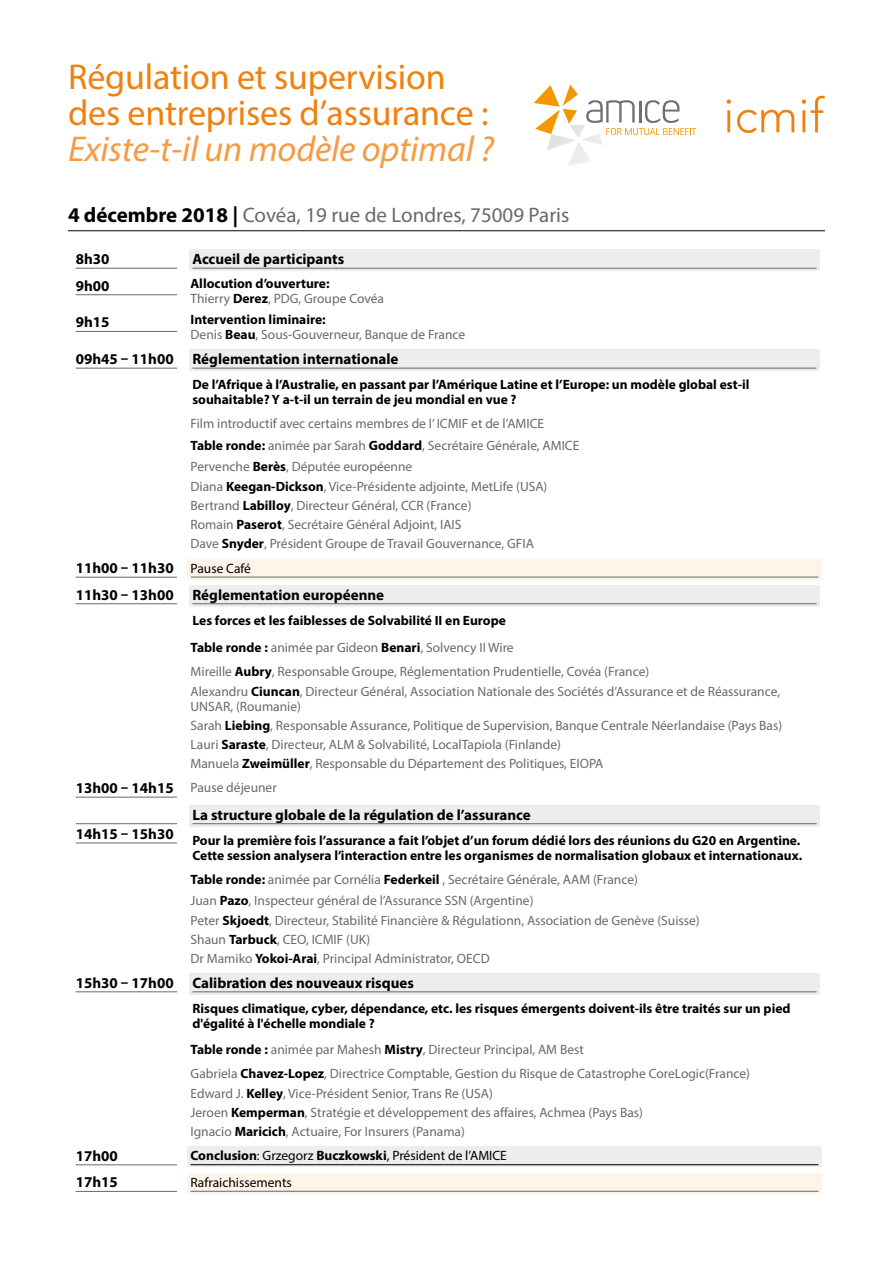
<style>
.page{position:relative;width:893px;height:1263px;background:#fff}
.page>*{position:absolute;margin:0;border:0;box-sizing:border-box;transform-origin:0 0}
.t1{font:36px/36px "Myriad Pro";letter-spacing:-.005em;color:#f0800f}
.t2{font:italic 36px "Myriad Pro";letter-spacing:-.005em;color:#f59b45}
.t3{font:21px "Myriad Pro";color:#696969}
.t4{font:700 15px/26.5px "Myriad Pro";color:#000}
.t5{font:13.5px/19.2px "Myriad Pro";color:#696969}
.t6{font:700 13.5px/15px "Myriad Pro";color:#000}
.t7{font:13.5px "Myriad Pro";color:#000}
.s1{font-weight:700;color:#000}
.s2{font-weight:400;color:#696969}
.s3{font-weight:400;font-size:13.5px}
.s4{font-weight:700;font-size:15px;color:#000}
.s5{font-weight:700}
</style>
<div class="page">
<hr style="left:727px;top:110px;width:3px;height:22px;background:#f0800f">
<svg style="left:727px;top:99px;width:4px;height:5px"></svg>
<svg style="left:737px;top:110px;width:57px;height:23px"></svg>
<svg style="left:802px;top:96px;width:23px;height:36px"></svg>
<svg style="left:534px;top:84px;width:162px;height:82px"></svg>
<hr style="left:68px;top:230px;width:757px;height:1px;background:#000">
<hr style="left:76px;top:268px;width:101px;height:1px;background:#696969">
<div style="left:189px;top:249px;width:631px;height:22px;background:#ededed"></div>
<hr style="left:192px;top:268px;width:625px;height:1px;background:#696969">
<hr style="left:76px;top:294px;width:101px;height:1px;background:#696969">
<hr style="left:76px;top:331px;width:101px;height:1px;background:#696969">
<hr style="left:76px;top:368px;width:101px;height:1px;background:#696969">
<div style="left:189px;top:349px;width:631px;height:22px;background:#ededed"></div>
<hr style="left:192px;top:368px;width:625px;height:1px;background:#696969">
<hr style="left:76px;top:577px;width:101px;height:1px;background:#696969">
<div style="left:187px;top:559px;width:635px;height:20px;background:#fef4e9"></div>
<hr style="left:191px;top:577px;width:627px;height:1px;background:#696969">
<hr style="left:76px;top:603px;width:101px;height:1px;background:#696969">
<div style="left:189px;top:585px;width:631px;height:22px;background:#ededed"></div>
<hr style="left:192px;top:603px;width:625px;height:1px;background:#696969">
<hr style="left:76px;top:797px;width:101px;height:1px;background:#696969">
<hr style="left:76px;top:823px;width:101px;height:1px;background:#696969">
<hr style="left:76px;top:843px;width:101px;height:1px;background:#696969">
<div style="left:189px;top:805px;width:631px;height:22px;background:#ededed"></div>
<hr style="left:192px;top:823px;width:625px;height:1px;background:#696969">
<hr style="left:76px;top:991px;width:101px;height:1px;background:#696969">
<div style="left:189px;top:973px;width:631px;height:22px;background:#ededed"></div>
<hr style="left:192px;top:991px;width:625px;height:1px;background:#696969">
<hr style="left:76px;top:1164px;width:101px;height:1px;background:#696969">
<div style="left:187px;top:1147px;width:635px;height:20px;background:#ededed"></div>
<hr style="left:191px;top:1164px;width:627px;height:1px;background:#000">
<hr style="left:76px;top:1191px;width:101px;height:1px;background:#696969">
<div style="left:187px;top:1173px;width:635px;height:20px;background:#fef4e9"></div>
<hr style="left:191px;top:1191px;width:627px;height:1px;background:#696969">
<h1 class="t1" style="left:68px;top:58px;width:422px">Régulation et supervision des entreprises d’assurance :</h1>
<h1 class="t2" style="left:68px;top:126px;width:427px">Existe-t-il un modèle optimal ?</h1>
<h2 class="t3" style="left:68px;top:202px;width:503px"><span class="s1">4 décembre 2018 |</span> Covéa, 19 rue de Londres, 75009 Paris</h2>
<p class="t4" style="left:76px;top:245px;width:35px">8h30</p>
<p class="t4" style="left:192px;top:245px;width:153px">Accueil de participants</p>
<p class="t4" style="left:76px;top:272px;width:35px">9h00</p>
<p class="t6" style="left:191px;top:275px;width:195px">Allocution d’ouverture:<br><span class="s2">Thierry</span> Derez<span class="s2">, PDG, Groupe Covéa</span></p>
<p class="t4" style="left:76px;top:308px;width:35px">9h15</p>
<p class="t5" style="left:191px;top:312px;width:276px;line-height:15px"><span class="s1">Intervention liminaire:<br></span>Denis <span class="s1">Beau</span>, Sous-Gouverneur, Banque de France</p>
<p class="t4" style="left:76px;top:345px;width:324px">09h45 – 11h00 Réglementation internationale</p>
<p class="t6" style="left:192px;top:377px;width:558px">De l’Afrique à l’Australie, en passant par l’Amérique Latine et l’Europe: un modèle global est-il souhaitable? Y a-t-il un terrain de jeu mondial en vue ?</p>
<p class="t5" style="left:191px;top:412px;width:390px;line-height:21.8px">Film introductif avec certains membres de l’ ICMIF et de l’AMICE<br><span class="s1">Table ronde:</span> animée par Sarah <span class="s1">Goddard</span>, Secrétaire Générale, AMICE<br>Pervenche <span class="s1">Berès</span>, Députée européenne</p>
<p class="t5" style="left:191px;top:476px;width:358px">Diana <span class="s1">Keegan-Dickson</span>, Vice-Présidente adjointe, MetLife (USA)<br>Bertrand <span class="s1">Labilloy</span>, Directeur Général, CCR (France)<br>Romain <span class="s1">Paserot</span>, Secrétaire Général Adjoint, IAIS<br>Dave <span class="s1">Snyder</span>, Président Groupe de Travail Gouvernance, GFIA</p>
<p class="t4" style="left:76px;top:554px;width:310px">11h00 – 11h30 <span class="s3">Pause Café<br></span>11h30 – 13h00 Réglementation européenne</p>
<p class="t6" style="left:191px;top:606px;width:325px;line-height:27.2px">Les forces et les faiblesses de Solvabilité II en Europe<br>Table ronde : <span class="s2">animée par Gideon</span> Benari<span class="s2">, Solvency II Wire</span></p>
<p class="t5" style="left:191px;top:662px;width:591px">Mireille <span class="s1">Aubry</span>, Responsable Groupe, Réglementation Prudentielle, Covéa (France)<br>Alexandru <span class="s1">Ciuncan</span>, Directeur Général, Association Nationale des Sociétés d’Assurance et de Réassurance,</p>
<p class="t5" style="left:191px;top:696px;width:593px">UNSAR, (Roumanie)<br>Sarah <span class="s1">Liebing</span>, Responsable Assurance, Politique de Supervision, Banque Centrale Néerlandaise (Pays Bas)<br>Lauri <span class="s1">Saraste</span>, Directeur, ALM &amp; Solvabilité, LocalTapiola (Finlande)<br>Manuela <span class="s1">Zweimüller</span>, Responsable du Département des Politiques, EIOPA</p>
<p class="t5" style="left:76px;top:778px;width:203px"><span class="s4">13h00 – 14h15</span> Pause déjeuner</p>
<p class="t4" style="left:76px;top:820px;width:100px">14h15 – 15h30</p>
<p class="t4" style="left:192px;top:801px;width:340px">La structure globale de la régulation de l’assurance</p>
<p class="t6" style="left:192px;top:832px;width:611px">Pour la première fois l’assurance a fait l’objet d’un forum dédié lors des réunions du G20 en Argentine.<br>Cette session analysera l’interaction entre les organismes de normalisation globaux et internationaux.</p>
<p class="t5" style="left:191px;top:868px;width:449px;line-height:21.8px"><span class="s1">Table ronde:</span> animée par Cornélia <span class="s1">Federkeil</span> , Secrétaire Générale, AAM (France)<br>Juan <span class="s1">Pazo</span>, Inspecteur général de l’Assurance SSN (Argentine)</p>
<p class="t5" style="left:191px;top:910px;width:511px">Peter <span class="s1">Skjoedt</span>, Directeur, Stabilité Financière &amp; Régulationn, Association de Genève (Suisse)<br>Shaun <span class="s1">Tarbuck</span>, CEO, ICMIF (UK)<br>Dr Mamiko <span class="s1">Yokoi-Arai</span>, Principal Administrator, OECD</p>
<p class="t4" style="left:76px;top:969px;width:340px">15h30 – 17h00 Calibration des nouveaux risques</p>
<p class="t6" style="left:192px;top:1001px;width:600px">Risques climatique, cyber, dépendance, etc. les risques émergents doivent-ils être traités sur un pied d'égalité à l'échelle mondiale ?</p>
<p class="t5" style="left:191px;top:1037px;width:561px;line-height:24.2px"><span class="s1">Table ronde :</span> animée par Mahesh <span class="s1">Mistry</span>, Directeur Principal, AM Best<br>Gabriela <span class="s1">Chavez-Lopez</span>, Directrice Comptable, Gestion du Risque de Catastrophe CoreLogic(France)</p>
<p class="t5" style="left:191px;top:1083px;width:454px">Edward J. <span class="s1">Kelley</span>, Vice-Président Senior, Trans Re (USA)<br>Jeroen <span class="s1">Kemperman</span>, Stratégie et développement des affaires, Achmea (Pays Bas)<br>Ignacio <span class="s1">Maricich</span>, Actuaire, For Insurers (Panama)</p>
<p class="t4" style="left:76px;top:1142px;width:44px">17h00</p>
<p class="t7" style="left:191px;top:1147px;width:318px"><span class="s5">Conclusion</span>: Grzegorz <span class="s5">Buczkowski</span>, Président de l’AMICE</p>
<p class="t4" style="left:76px;top:1168px;width:44px">17h15</p>
<p class="t7" style="left:191px;top:1174px;width:103px">Rafraichissements</p>
</div>
